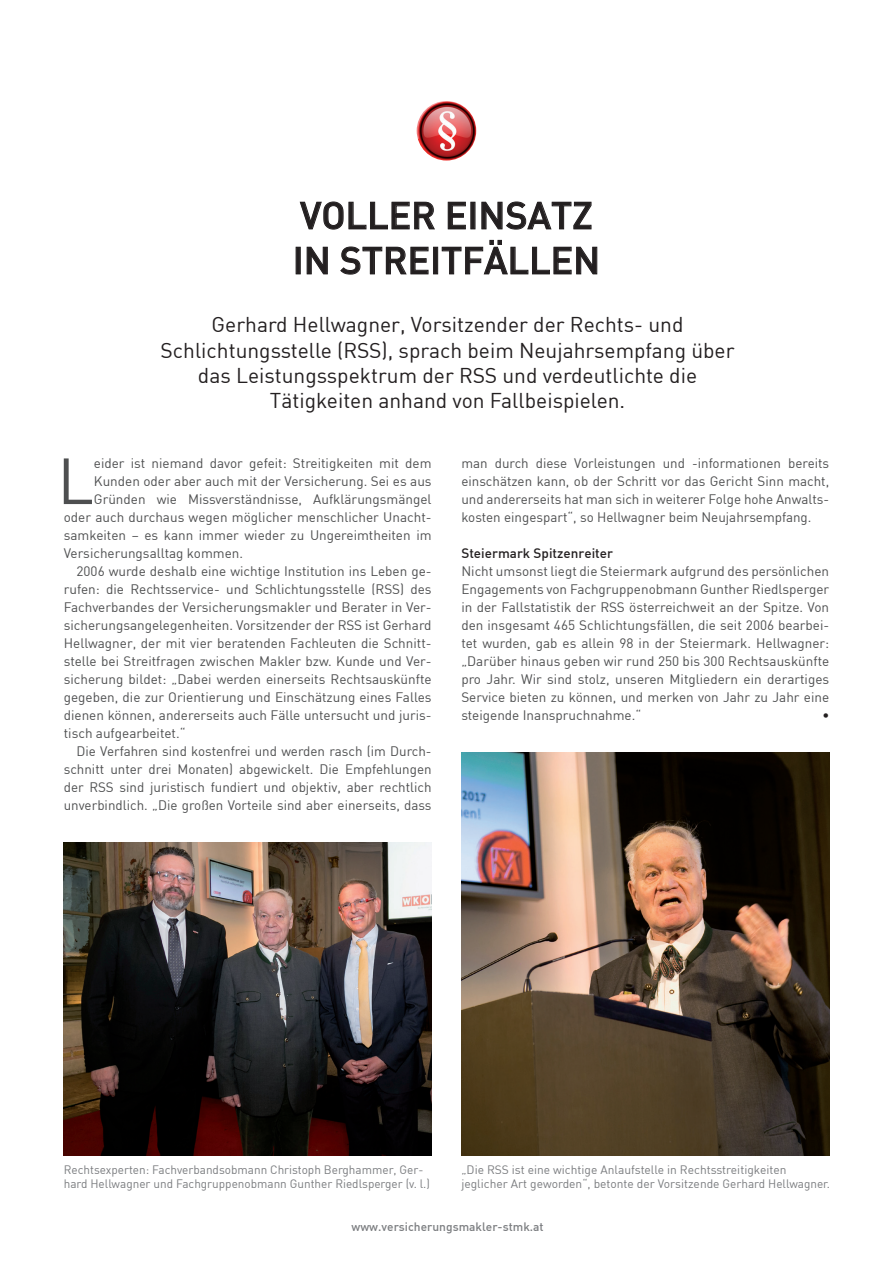
<style>
.page{position:relative;width:893px;height:1263px;background:#fff}
.page>*{position:absolute;margin:0;border:0;box-sizing:border-box;transform-origin:0 0}
.t1{font:64.05px "DIN";color:#4e4f50}
.t2{font:500 37.5px/45px "DIN";color:#231f20}
.t3{font:21px/25.2px "DIN";color:#231f20;text-align:center}
.t4{font:13.5px/18px "DIN";color:#4e4f50;text-align:justify}
.t5{font:500 13.5px "DIN";color:#231f20}
.t6{font:12px/14.4px "DIN";color:#7a7c7f}
.t7{font:500 12px "DIN";color:#7c7e81}
</style>
<div class="page">
<img style="left:64px;top:842px;width:368px;height:313px">
<svg style="left:299px;top:201px;width:136px;height:29px"></svg>
<svg style="left:447px;top:201px;width:19px;height:29px"></svg>
<svg style="left:481px;top:201px;width:111px;height:29px"></svg>
<div style="left:296px;top:247px;width:5px;height:27px;border:1px solid #231f20"></div>
<svg style="left:306px;top:246px;width:22px;height:29px"></svg>
<svg style="left:340px;top:246px;width:89px;height:29px"></svg>
<div style="left:433px;top:247px;width:5px;height:27px;border:1px solid #231f20"></div>
<svg style="left:441px;top:240px;width:156px;height:35px"></svg>
<img style="left:461px;top:753px;width:368px;height:402px">
<img style="left:417px;top:101px;width:59px;height:60px;border-radius:30px">
<h2 class="t2" style="left:293px;top:192px;width:309px">voller einsatz in streitfällen</h2>
<h3 class="t3" style="left:161px;top:312px;width:575px">Gerhard Hellwagner, Vorsitzender der Rechts- und Schlichtungsstelle (RSS), sprach beim Neujahrsempfang über das Leistungsspektrum der RSS und verdeutlichte die Tätigkeiten anhand von Fallbeispielen.</h3>
<h1 class="t1" style="left:57px;top:441px;width:38px">L</h1>
<p class="t4" style="left:94px;top:454px;width:339px">eider ist niemand davor gefeit: Streitigkeiten mit dem</p>
<p class="t4" style="left:94px;top:472px;width:339px">Kunden oder aber auch mit der Versicherung. Sei es aus</p>
<p class="t4" style="left:94px;top:490px;width:339px">Gründen wie Missverständnisse, Aufklärungsmängel</p>
<p class="t4" style="left:64px;top:508px;width:369px">oder auch durchaus wegen möglicher menschlicher Unacht-</p>
<p class="t4" style="left:64px;top:526px;width:369px">samkeiten – es kann immer wieder zu Ungereimtheiten im</p>
<p class="t4" style="left:64px;top:544px;width:181px">Versicherungsalltag kommen.</p>
<p class="t4" style="left:77px;top:562px;width:357px">2006 wurde deshalb eine wichtige Institution ins Leben ge-</p>
<p class="t4" style="left:64px;top:580px;width:369px">rufen: die Rechtsservice- und Schlichtungsstelle (RSS) des</p>
<p class="t4" style="left:64px;top:598px;width:369px">Fachverbandes der Versicherungsmakler und Berater in Ver-</p>
<p class="t4" style="left:64px;top:616px;width:369px">sicherungsangelegenheiten. Vorsitzender der RSS ist Gerhard</p>
<p class="t4" style="left:64px;top:634px;width:369px">Hellwagner, der mit vier beratenden Fachleuten die Schnitt-</p>
<p class="t4" style="left:64px;top:652px;width:369px">stelle bei Streitfragen zwischen Makler bzw. Kunde und Ver-</p>
<p class="t4" style="left:64px;top:670px;width:369px">sicherung bildet: „Dabei werden einerseits Rechtsauskünfte</p>
<p class="t4" style="left:64px;top:688px;width:369px">gegeben, die zur Orientierung und Einschätzung eines Falles</p>
<p class="t4" style="left:64px;top:706px;width:369px">dienen können, andererseits auch Fälle untersucht und juris-</p>
<p class="t4" style="left:64px;top:724px;width:123px">tisch aufgearbeitet.“</p>
<p class="t4" style="left:77px;top:742px;width:357px">Die Verfahren sind kostenfrei und werden rasch (im Durch-</p>
<p class="t4" style="left:64px;top:760px;width:369px">schnitt unter drei Monaten) abgewickelt. Die Empfehlungen</p>
<p class="t4" style="left:64px;top:778px;width:369px">der RSS sind juristisch fundiert und objektiv, aber rechtlich</p>
<p class="t4" style="left:64px;top:796px;width:369px">unverbindlich. „Die großen Vorteile sind aber einerseits, dass</p>
<p class="t4" style="left:461px;top:454px;width:369px">man durch diese Vorleistungen und -informationen bereits einschätzen kann, ob der Schritt vor das Gericht Sinn macht, und andererseits hat man sich in weiterer Folge hohe Anwalts&shy;kosten eingespart“, so Hellwagner beim Neujahrsempfang.</p>
<p class="t5" style="left:461px;top:545px;width:153px">Steiermark Spitzenreiter</p>
<p class="t4" style="left:461px;top:562px;width:369px">Nicht umsonst liegt die Steiermark aufgrund des persönlichen Engagements von Fachgruppenobmann Gunther Riedlsperger in der Fallstatistik der RSS österreichweit an der Spitze. Von den insgesamt 465 Schlichtungsfällen, die seit 2006 bearbei&shy;tet wurden, gab es allein 98 in der Steiermark. Hellwagner: „Darüber hinaus geben wir rund 250 bis 300 Rechtsauskünfte pro Jahr. Wir sind stolz, unseren Mitgliedern ein derartiges Service bieten zu können, und merken von Jahr zu Jahr eine steigende Inanspruchnahme.“</p>
<p class="t5" style="left:822px;top:707px;width:8px">•</p>
<p class="t6" style="left:64px;top:1162px;width:368px">Rechtsexperten: Fachverbandsobmann Christoph Berghammer, Ger&shy;hard Hellwagner und Fachgruppenobmann Gunther Riedlsperger (v. l.)</p>
<p class="t6" style="left:461px;top:1162px;width:370px">„Die RSS ist eine wichtige Anlaufstelle in Rechtsstreitigkeiten jeglicher Art geworden“, betonte der Vorsitzende Gerhard Hellwagner.</p>
<p class="t7" style="left:351px;top:1219px;width:194px">www.versicherungsmakler-stmk.at</p>
</div>
